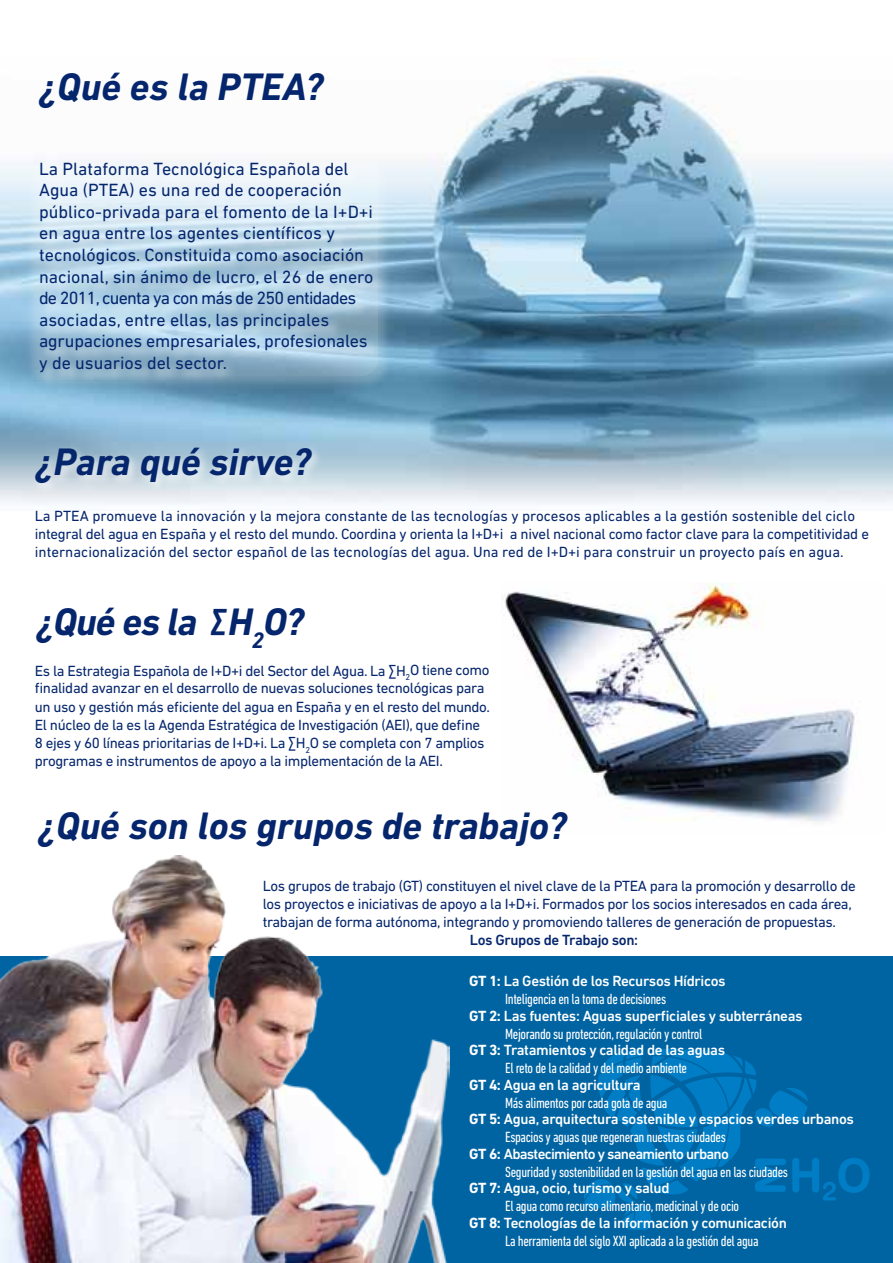
<style>
.page{position:relative;width:893px;height:1263px;background:#fff}
.page>*{position:absolute;margin:0;border:0;box-sizing:border-box;transform-origin:0 0}
.t1{font:italic 700 39px "DIN Next LT Pro";color:#05266d}
.t2{font:18px/21.6px "DIN Next LT Pro";color:#05266d}
.t3{font:15px/18px "DIN Next LT Pro";letter-spacing:-.025em;color:#05266d}
.t4{font:condensed 15px/18px "DIN Next LT Pro";letter-spacing:-.025em;color:#fff}
.t5{font:15px/18px "DIN Next LT Pro";color:#05266d}
.t6{font:500 15px/18px "DIN Next LT Pro";letter-spacing:-.025em;color:#fff}
.t7{font:500 15px "DIN Next LT Pro";letter-spacing:-.025em;color:#05266d}
.s1{font-size:28.5px}
.s2{font-weight:700;font-stretch:normal}
.s3{font-weight:500;font-stretch:normal}
.s4{font-weight:700}
.s5{font-weight:400;font-stretch:condensed}
</style>
<div class="page">
<img style="left:0;top:75px;width:893px;height:428px">
<div style="left:0;top:957px;width:893px;height:306px;background:#0064a2"></div>
<img style="left:502px;top:582px;width:355px;height:240px">
<div style="left:31px;top:442px;width:292px;height:52px;background:#fff;opacity:.75"></div>
<div style="left:26px;top:501px;width:852px;height:68px;background:#fff"></div>
<svg style="left:585px;top:1049px;width:285px;height:181px"></svg>
<div style="left:24px;top:159px;width:368px;height:232px;background:#fff;opacity:.75"></div>
<svg style="left:26px;top:161px;width:12px;height:215px;background:#b2d1e5"></svg>
<div style="left:38px;top:160px;width:348px;height:226px;background:#fff;opacity:.75"></div>
<img style="left:0;top:855px;width:450px;height:408px">
<h1 class="t1" style="left:39px;top:64px;width:286px">¿Qué es la PTEA?</h1>
<p class="t2" style="left:39px;top:158px;width:336px">La Plataforma Tecnológica Española del Agua (PTEA) es una red de cooperación público-privada para el fomento de la I+D+i en agua entre los agentes científicos y tecnológicos. Constituida como asociación nacional, sin ánimo de lucro, el 26 de enero de 2011, cuenta ya con más de 250 entidades asociadas, entre ellas, las principales agrupaciones empresariales, profesionales y de usuarios del sector.</p>
<h1 class="t1" style="left:36px;top:439px;width:277px">¿Para qué sirve?</h1>
<p class="t5" style="left:35px;top:507px;width:836px">La PTEA promueve la innovación y la mejora constante de las tecnologías y procesos aplicables a la gestión sostenible del ciclo integral del agua en España y el resto del mundo. Coordina y orienta la I+D+i a nivel nacional como factor clave para la competitividad e internacionalización del sector español de las tecnologías del agua. Una red de I+D+i para construir un proyecto país en agua.</p>
<h1 class="t1" style="left:37px;top:599px;width:229px">¿Qué es la H<sub>2</sub></h1>
<h1 class="t1" style="left:210px;top:599px;width:95px"><span class="s1">∑</span> O?</h1>
<p class="t3" style="left:35px;top:661px;width:457px">Es la Estrategia Española de I+D+i del Sector del Agua. La ∑H<sub>2</sub>O tiene como finalidad avanzar en el desarrollo de nuevas soluciones tecnológicas para un uso y gestión más eficiente del agua en España y en el resto del mundo.<br>El núcleo de la es la Agenda Estratégica de Investigación (AEI), que define 8 ejes y 60 líneas prioritarias de I+D+i. La ∑H<sub>2</sub>O se completa con 7 amplios programas e instrumentos de apoyo a la implementación de la AEI.</p>
<h1 class="t1" style="left:38px;top:803px;width:530px">¿Qué son los grupos de trabajo?</h1>
<p class="t3" style="left:263px;top:876px;width:594px">Los grupos de trabajo (GT) constituyen el nivel clave de la PTEA para la promoción y desarrollo de los proyectos e iniciativas de apoyo a la I+D+i. Formados por los socios interesados en cada área, trabajan de forma autónoma, integrando y promoviendo talleres de generación de propuestas.</p>
<p class="t7" style="left:470px;top:931px;width:170px">Los Grupos de Trabajo son:</p>
<p class="t4" style="left:505px;top:972px;width:222px;text-indent:-36px"><span class="s2">GT 1:</span> <span class="s3">La Gestión de los Recursos Hídricos<br></span>Inteligencia en la toma de decisiones</p>
<p class="t6" style="left:505px;top:1006px;width:299px;text-indent:-36px"><span class="s4">GT 2:</span> Las fuentes: Aguas superficiales y subterráneas<br><span class="s5">Mejorando su protección, regulación y control</span></p>
<p class="t4" style="left:469px;top:1041px;width:257px;text-align:center"><span class="s2">GT 3:</span> <span class="s3">Tratamientos y calidad de las aguas<br></span>El reto de la calidad y del medio ambiente</p>
<p class="t4" style="left:505px;top:1075px;width:164px;text-indent:-36px"><span class="s2">GT 4:</span> <span class="s3">Agua en la agricultura<br></span>Más alimentos por cada gota de agua</p>
<p class="t6" style="left:505px;top:1110px;width:350px;text-indent:-36px"><span class="s4">GT 5:</span> Agua, arquitectura sostenible y espacios verdes urbanos<br><span class="s5">Espacios y aguas que regeneran nuestras ciudades</span></p>
<p class="t4" style="left:505px;top:1144px;width:284px;text-indent:-36px"><span class="s2">GT 6:</span> <span class="s3">Abastecimiento y saneamiento urbano<br></span>Seguridad y sostenibilidad en la gestión del agua en las ciudades</p>
<p class="t4" style="left:505px;top:1179px;width:235px;text-indent:-36px"><span class="s2">GT 7:</span> <span class="s3">Agua, ocio, turismo y salud<br></span>El agua como recurso alimentario, medicinal y de ocio</p>
<p class="t4" style="left:469px;top:1213px;width:319px;text-align:center"><span class="s2">GT 8:</span> <span class="s3">Tecnologías de la información y comunicación<br></span>La herramienta del siglo XXI aplicada a la gestión del agua</p>
</div>
